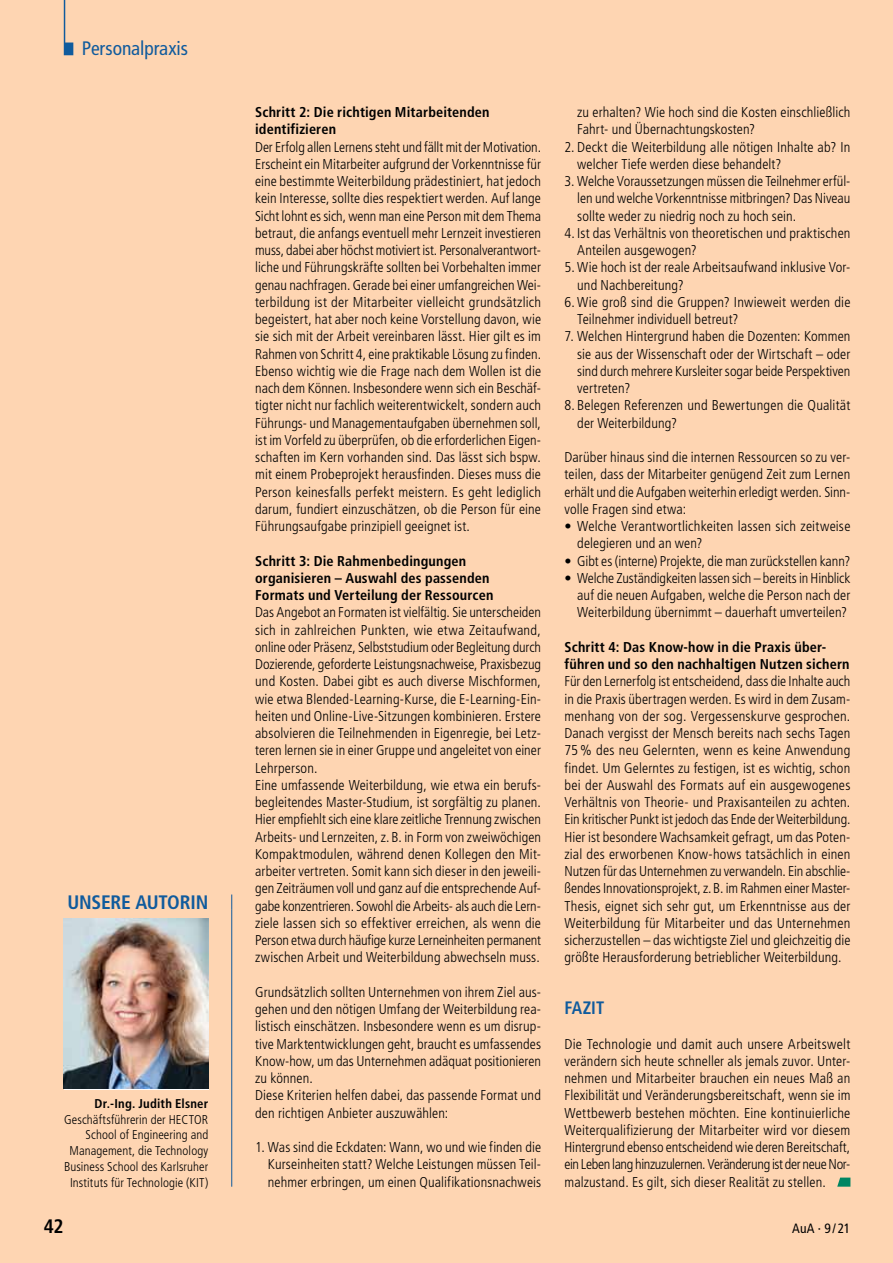
<style>
.page{position:relative;width:893px;height:1263px;background:#fed5b2}
.page>*{position:absolute;margin:0;border:0;box-sizing:border-box;transform-origin:0 0}
.t1{font:condensed 19.5px "Frutiger LT Std";letter-spacing:-.005em;color:#105b9d}
.t2{font:700 condensed 19.5px "Frutiger LT Std";letter-spacing:-.01em;color:#105b9d}
.t3{font:700 condensed 19.5px "Frutiger LT Std";color:#000}
.t4{font:700 condensed 18px "Frutiger LT Std";color:#105b9d;scale:.95 1}
.t5{font:300 condensed 14.25px/17.2px "Frutiger LT Std";letter-spacing:.01em;color:#000}
.t6{font:700 condensed 14.25px/17.2px "Frutiger LT Std";letter-spacing:.01em;color:#000}
.t7{font:condensed 13.5px "Frutiger LT Std";color:#000}
.t8{font:300 condensed 12.75px/15.8px "Frutiger LT Std";letter-spacing:.01em;color:#000;text-align:right}
.t9{font:700 condensed 12.75px "Frutiger LT Std";color:#000}
</style>
<div class="page">
<svg style="left:64px;top:0;width:9px;height:55px"></svg>
<svg style="left:837px;top:1177px;width:13px;height:10px"></svg>
<svg style="left:231px;top:894px;width:1px;height:15px"></svg>
<hr style="left:231px;top:909px;width:1px;height:278px;background:#105b9d">
<img style="left:64px;top:919px;width:144px;height:170px">
<h1 class="t1" style="left:82px;top:37px;width:108px">Personalpraxis</h1>
<h1 class="t2" style="left:67px;top:891px;width:142px">Unsere Autorin</h1>
<p class="t9" style="left:95px;top:1096px;width:115px">Dr.-Ing. Judith Elsner</p>
<p class="t8" style="left:64px;top:1111px;width:146px">Geschäftsführerin der HECTOR<br>School of Engineering and<br>Management, die Technology<br>Business School des Karlsruher<br>Instituts für Technologie (KIT)</p>
<p class="t6" style="left:255px;top:103px;width:236px">Schritt 2: Die richtigen Mitarbeitenden identifizieren</p>
<p class="t5" style="left:255px;top:138px;width:287px;text-align:justify">Der Erfolg allen Lernens steht und fällt mit der Motivation.<br>Erscheint ein Mitarbeiter aufgrund der Vorkenntnisse für eine bestimmte Weiterbildung prädestiniert, hat jedoch kein Interesse, sollte dies respektiert werden. Auf lange Sicht lohnt es sich, wenn man eine Person mit dem Thema betraut, die anfangs eventuell mehr Lernzeit investieren muss, dabei aber höchst motiviert ist. Personalverantwort&shy;liche und Führungskräfte sollten bei Vorbehalten immer genau nachfragen. Gerade bei einer umfangreichen Wei&shy;terbildung ist der Mitarbeiter vielleicht grundsätzlich begeistert, hat aber noch keine Vorstellung davon, wie sie sich mit der Arbeit vereinbaren lässt. Hier gilt es im Rahmen von Schritt 4, eine praktikable Lösung zu finden.<br>Ebenso wichtig wie die Frage nach dem Wollen ist die nach dem Können. Insbesondere wenn sich ein Beschäf&shy;tigter nicht nur fachlich weiterentwickelt, sondern auch Führungs- und Managementaufgaben übernehmen soll, ist im Vorfeld zu überprüfen, ob die erforderlichen Eigen&shy;schaften im Kern vorhanden sind. Das lässt sich bspw. mit einem Probeprojekt herausfinden. Dieses muss die Person keinesfalls perfekt meistern. Es geht lediglich darum, fundiert einzuschätzen, ob die Person für eine Führungsaufgabe prinzipiell geeignet ist.</p>
<p class="t6" style="left:255px;top:552px;width:240px">Schritt 3: Die Rahmenbedingungen organisieren – Auswahl des passenden<br>Formats und Verteilung der Ressourcen</p>
<p class="t5" style="left:255px;top:604px;width:287px">Das Angebot an Formaten ist vielfältig. Sie unterscheiden sich in zahlreichen Punkten, wie etwa Zeitaufwand, online oder Präsenz, Selbststudium oder Begleitung durch Dozierende, geforderte Leistungsnachweise, Praxisbezug und Kosten. Dabei gibt es auch diverse Mischformen, wie etwa Blended-Learning-Kurse, die E-Learning-Ein&shy;heiten und Online-Live-Sitzungen kombinieren. Erstere absolvieren die Teilnehmenden in Eigenregie, bei Letz&shy;teren lernen sie in einer Gruppe und angeleitet von einer Lehrperson.<br>Eine umfassende Weiterbildung, wie etwa ein berufs&shy;begleitendes Master-Studium, ist sorgfältig zu planen.<br>Hier empfiehlt sich eine klare zeitliche Trennung zwischen Arbeits- und Lernzeiten, z. B. in Form von zweiwöchigen Kompaktmodulen, während denen Kollegen den Mit&shy;arbeiter vertreten. Somit kann sich dieser in den jeweili&shy;gen Zeiträumen voll und ganz auf die entsprechende Auf&shy;gabe konzentrieren. Sowohl die Arbeits- als auch die Lern&shy;ziele lassen sich so effektiver erreichen, als wenn die Person etwa durch häufige kurze Lerneinheiten permanent zwischen Arbeit und Weiterbildung abwechseln muss.</p>
<p class="t5" style="left:255px;top:983px;width:287px">Grundsätzlich sollten Unternehmen von ihrem Ziel aus&shy;gehen und den nötigen Umfang der Weiterbildung rea&shy;listisch einschätzen. Insbesondere wenn es um disrup&shy;tive Marktentwicklungen geht, braucht es umfassendes Know-how, um das Unternehmen adäquat positionieren zu können.<br>Diese Kriterien helfen dabei, das passende Format und den richtigen Anbieter auszuwählen:</p>
<p class="t5" style="left:268px;top:1139px;width:275px;text-align:justify;text-indent:-13px">1. Was sind die Eckdaten: Wann, wo und wie finden die Kurseinheiten statt? Welche Leistungen müssen Teil&shy;nehmer erbringen, um einen Qualifikationsnachweis</p>
<p class="t5" style="left:577px;top:104px;width:275px">zu erhalten? Wie hoch sind die Kosten einschließlich<br>Fahrt- und Übernachtungskosten?</p>
<p class="t5" style="left:577px;top:138px;width:275px;text-indent:-13px">2. Deckt die Weiterbildung alle nötigen Inhalte ab? In welcher Tiefe werden diese behandelt?</p>
<p class="t5" style="left:577px;top:173px;width:275px;text-align:justify;text-indent:-13px">3. Welche Voraussetzungen müssen die Teilnehmer erfül&shy;len und welche Vorkenntnisse mitbringen? Das Niveau sollte weder zu niedrig noch zu hoch sein.</p>
<p class="t5" style="left:577px;top:224px;width:275px;text-indent:-13px">4. Ist das Verhältnis von theoretischen und praktischen<br>Anteilen ausgewogen?</p>
<p class="t5" style="left:577px;top:259px;width:273px;text-indent:-13px">5. Wie hoch ist der reale Arbeitsaufwand inklusive Vor&shy;und Nachbereitung?</p>
<p class="t5" style="left:577px;top:293px;width:275px;text-indent:-13px">6. Wie groß sind die Gruppen? Inwieweit werden die<br>Teilnehmer individuell betreut?</p>
<p class="t5" style="left:577px;top:328px;width:275px;text-align:justify;text-indent:-13px">7. Welchen Hintergrund haben die Dozenten: Kommen sie aus der Wissenschaft oder der Wirtschaft – oder sind durch mehrere Kursleiter sogar beide Perspektiven vertreten?</p>
<p class="t5" style="left:577px;top:397px;width:275px;text-indent:-13px">8. Belegen Referenzen und Bewertungen die Qualität der Weiterbildung?</p>
<p class="t5" style="left:564px;top:449px;width:287px;text-align:justify">Darüber hinaus sind die internen Ressourcen so zu ver&shy;teilen, dass der Mitarbeiter genügend Zeit zum Lernen erhält und die Aufgaben weiterhin erledigt werden. Sinn&shy;volle Fragen sind etwa:</p>
<p class="t5" style="left:577px;top:518px;width:275px;text-indent:-13px">• Welche Verantwortlichkeiten lassen sich zeitweise delegieren und an wen?</p>
<p class="t5" style="left:564px;top:552px;width:287px">• Gibt es (interne) Projekte, die man zurückstellen kann?</p>
<p class="t5" style="left:577px;top:569px;width:275px;text-align:justify;text-indent:-13px">• Welche Zuständigkeiten lassen sich – bereits in Hinblick auf die neuen Aufgaben, welche die Person nach der Weiterbildung übernimmt – dauerhaft umverteilen?</p>
<p class="t6" style="left:564px;top:638px;width:287px">Schritt 4: Das Know-how in die Praxis über&shy;führen und so den nachhaltigen Nutzen sichern</p>
<p class="t5" style="left:564px;top:673px;width:287px">Für den Lernerfolg ist entscheidend, dass die Inhalte auch in die Praxis übertragen werden. Es wird in dem Zusam&shy;menhang von der sog. Vergessenskurve gesprochen.<br>Danach vergisst der Mensch bereits nach sechs Tagen 75 % des neu Gelernten, wenn es keine Anwendung findet. Um Gelerntes zu festigen, ist es wichtig, schon bei der Auswahl des Formats auf ein ausgewogenes Verhältnis von Theorie- und Praxisanteilen zu achten.<br>Ein kritischer Punkt ist jedoch das Ende der Weiterbildung.<br>Hier ist besondere Wachsamkeit gefragt, um das Poten&shy;zial des erworbenen Know-hows tatsächlich in einen Nutzen für das Unternehmen zu verwandeln. Ein abschlie&shy;ßendes Innovationsprojekt, z.B. im Rahmen einer Master-- Thesis, eignet sich sehr gut, um Erkenntnisse aus der Weiterbildung für Mitarbeiter und das Unternehmen sicherzustellen – das wichtigste Ziel und gleichzeitig die größte Herausforderung betrieblicher Weiterbildung.</p>
<p class="t4" style="left:564px;top:997px;width:43px">Fazit</p>
<p class="t5" style="left:564px;top:1035px;width:287px;text-align:justify">Die Technologie und damit auch unsere Arbeitswelt verändern sich heute schneller als jemals zuvor. Unter&shy;nehmen und Mitarbeiter brauchen ein neues Maß an Flexibilität und Veränderungsbereitschaft, wenn sie im Wettbewerb bestehen möchten. Eine kontinuierliche Weiterqualifizierung der Mitarbeiter wird vor diesem Hintergrund ebenso entscheidend wie deren Bereitschaft, ein Leben lang hinzuzulernen. Veränderung ist der neue Nor&shy;malzustand. Es gilt, sich dieser Realität zu stellen.</p>
<h1 class="t3" style="left:44px;top:1215px;width:22px">42</h1>
<p class="t7" style="left:792px;top:1221px;width:60px">AuA · 9/21</p>
</div>
